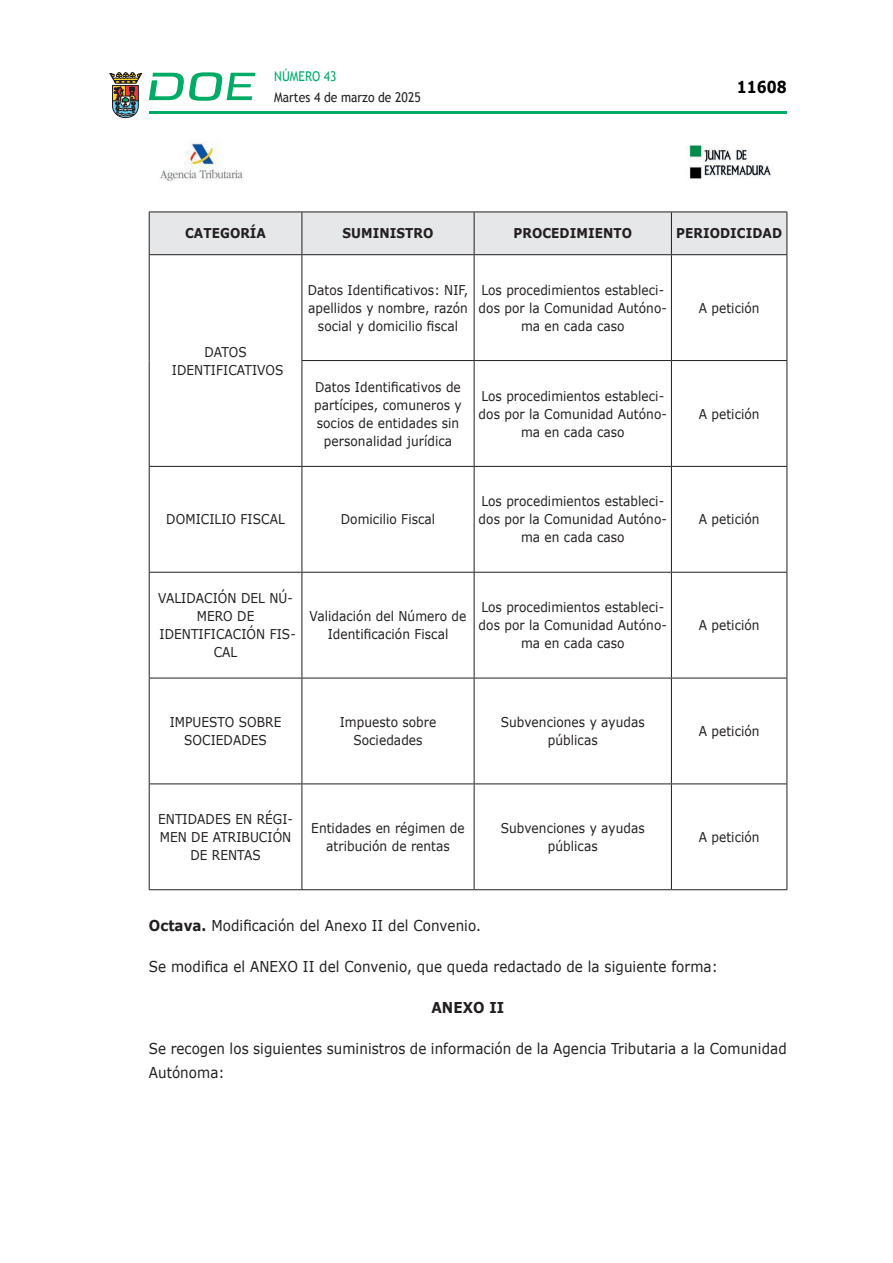
<style>
.page{position:relative;width:893px;height:1263px;background:#fff}
.page>*{position:absolute;margin:0;border:0;box-sizing:border-box;transform-origin:0 0}
.t1{font:700 16.5px "Verdana";color:#000;scale:.85 1}
.CUERPO_DE_TEXTO{font:15px/24px "Verdana";letter-spacing:.005em;color:#231f20;scale:.9 1}
.CUERPO_DE_TEXTO-2{font:700 15px "Verdana";letter-spacing:.005em;color:#231f20;scale:.9 1}
.CUERPO_DE_TEXTO_TABL{font:13.5px/18px "Verdana";letter-spacing:.005em;color:#231f20;text-align:center;scale:.9 1}
.TABLATITULO{font:700 13.5px "Verdana";letter-spacing:.005em;color:#231f20;scale:.9 1}
.t2{font:13.5px "Trebuchet MS";color:#231f20;scale:.9 1}
.t3{font:13.5px "Trebuchet MS";color:#00ab67;scale:.9 1}
.s1{font-weight:700}
</style>
<div class="page">
<hr style="left:149px;top:111px;width:638px;height:3px;background:#00ab66">
<svg style="left:109px;top:72px;width:33px;height:46px"></svg>
<svg style="left:149px;top:72px;width:106px;height:29px"></svg>
<div style="left:150px;top:213px;width:636px;height:41px;background:#e6e7e9"></div>
<hr style="left:149px;top:212px;width:153px;height:1px;background:#231f20">
<hr style="left:149px;top:212px;width:1px;height:42px;background:#231f20">
<hr style="left:302px;top:212px;width:172px;height:1px;background:#231f20">
<hr style="left:302px;top:212px;width:1px;height:42px;background:#231f20">
<hr style="left:474px;top:212px;width:197px;height:1px;background:#231f20">
<hr style="left:474px;top:212px;width:1px;height:42px;background:#231f20">
<hr style="left:671px;top:212px;width:116px;height:1px;background:#231f20">
<hr style="left:671px;top:212px;width:1px;height:42px;background:#231f20">
<hr style="left:786px;top:212px;width:1px;height:42px;background:#231f20">
<hr style="left:149px;top:254px;width:153px;height:1px;background:#231f20">
<hr style="left:302px;top:254px;width:172px;height:1px;background:#231f20">
<hr style="left:474px;top:254px;width:197px;height:1px;background:#231f20">
<hr style="left:474px;top:255px;width:1px;height:105px;background:#231f20">
<hr style="left:671px;top:254px;width:116px;height:1px;background:#231f20">
<hr style="left:671px;top:255px;width:1px;height:105px;background:#231f20">
<hr style="left:786px;top:255px;width:1px;height:105px;background:#231f20">
<hr style="left:302px;top:360px;width:172px;height:1px;background:#231f20">
<hr style="left:474px;top:360px;width:197px;height:1px;background:#231f20">
<hr style="left:474px;top:361px;width:1px;height:105px;background:#231f20">
<hr style="left:671px;top:360px;width:116px;height:1px;background:#231f20">
<hr style="left:671px;top:361px;width:1px;height:105px;background:#231f20">
<hr style="left:786px;top:361px;width:1px;height:105px;background:#231f20">
<hr style="left:149px;top:467px;width:1px;height:105px;background:#231f20">
<hr style="left:302px;top:466px;width:172px;height:1px;background:#231f20">
<hr style="left:302px;top:467px;width:1px;height:105px;background:#231f20">
<hr style="left:474px;top:466px;width:197px;height:1px;background:#231f20">
<hr style="left:474px;top:467px;width:1px;height:105px;background:#231f20">
<hr style="left:671px;top:466px;width:116px;height:1px;background:#231f20">
<hr style="left:671px;top:467px;width:1px;height:105px;background:#231f20">
<hr style="left:786px;top:467px;width:1px;height:105px;background:#231f20">
<hr style="left:149px;top:572px;width:153px;height:1px;background:#231f20">
<hr style="left:149px;top:573px;width:1px;height:105px;background:#231f20">
<hr style="left:302px;top:572px;width:172px;height:1px;background:#231f20">
<hr style="left:302px;top:573px;width:1px;height:105px;background:#231f20">
<hr style="left:474px;top:572px;width:197px;height:1px;background:#231f20">
<hr style="left:474px;top:573px;width:1px;height:105px;background:#231f20">
<hr style="left:671px;top:572px;width:116px;height:1px;background:#231f20">
<hr style="left:671px;top:573px;width:1px;height:105px;background:#231f20">
<hr style="left:786px;top:573px;width:1px;height:105px;background:#231f20">
<hr style="left:149px;top:678px;width:153px;height:1px;background:#231f20">
<hr style="left:149px;top:678px;width:1px;height:105px;background:#231f20">
<hr style="left:302px;top:678px;width:172px;height:1px;background:#231f20">
<hr style="left:302px;top:678px;width:1px;height:105px;background:#231f20">
<hr style="left:474px;top:678px;width:197px;height:1px;background:#231f20">
<hr style="left:474px;top:678px;width:1px;height:105px;background:#231f20">
<hr style="left:671px;top:678px;width:116px;height:1px;background:#231f20">
<hr style="left:671px;top:678px;width:1px;height:105px;background:#231f20">
<hr style="left:786px;top:678px;width:1px;height:105px;background:#231f20">
<hr style="left:149px;top:783px;width:153px;height:1px;background:#231f20">
<hr style="left:149px;top:784px;width:1px;height:105px;background:#231f20">
<hr style="left:302px;top:783px;width:172px;height:1px;background:#231f20">
<hr style="left:302px;top:784px;width:1px;height:105px;background:#231f20">
<hr style="left:474px;top:783px;width:197px;height:1px;background:#231f20">
<hr style="left:474px;top:784px;width:1px;height:105px;background:#231f20">
<hr style="left:671px;top:783px;width:116px;height:1px;background:#231f20">
<hr style="left:671px;top:784px;width:1px;height:105px;background:#231f20">
<hr style="left:786px;top:784px;width:1px;height:105px;background:#231f20">
<hr style="left:149px;top:889px;width:153px;height:1px;background:#231f20">
<hr style="left:302px;top:889px;width:172px;height:1px;background:#231f20">
<hr style="left:474px;top:889px;width:197px;height:1px;background:#231f20">
<hr style="left:671px;top:889px;width:116px;height:1px;background:#231f20">
<hr style="left:149px;top:255px;width:1px;height:106px;background:#231f20">
<hr style="left:302px;top:255px;width:1px;height:105px;background:#231f20">
<hr style="left:149px;top:361px;width:1px;height:105px;background:#231f20">
<hr style="left:302px;top:361px;width:1px;height:105px;background:#231f20">
<hr style="left:149px;top:466px;width:153px;height:1px;background:#231f20">
<img style="left:160px;top:141px;width:612px;height:40px">
<p class="t3" style="left:274px;top:68px;width:71px">NÚMERO 43</p>
<p class="t2" style="left:274px;top:89px;width:164px">Martes 4 de marzo de 2025</p>
<p class="t1" style="left:737px;top:76px;width:60px">11608</p>
<p class="TABLATITULO" style="left:185px;top:225px;width:92px">CATEGORÍA</p>
<p class="TABLATITULO" style="left:343px;top:225px;width:102px">SUMINISTRO</p>
<p class="TABLATITULO" style="left:513px;top:225px;width:133px">PROCEDIMIENTO</p>
<p class="TABLATITULO" style="left:676px;top:225px;width:119px">PERIODICIDAD</p>
<p class="CUERPO_DE_TEXTO_TABL" style="left:172px;top:343px;width:126px">DATOS<br>IDENTIFICATIVOS</p>
<p class="CUERPO_DE_TEXTO_TABL" style="left:308px;top:281px;width:180px">Datos Identificativos: NIF, apellidos y nombre, razón social y domicilio fiscal</p>
<p class="CUERPO_DE_TEXTO_TABL" style="left:479px;top:281px;width:211px">Los procedimientos estableci&shy;dos por la Comunidad Autóno&shy;ma en cada caso</p>
<p class="CUERPO_DE_TEXTO_TABL" style="left:314px;top:378px;width:165px">Datos Identificativos de partícipes, comuneros y socios de entidades sin personalidad jurídica</p>
<p class="CUERPO_DE_TEXTO_TABL" style="left:479px;top:387px;width:211px">Los procedimientos estableci&shy;dos por la Comunidad Autóno&shy;ma en cada caso</p>
<p class="CUERPO_DE_TEXTO_TABL" style="left:166px;top:511px;width:133px">DOMICILIO FISCAL</p>
<p class="CUERPO_DE_TEXTO_TABL" style="left:341px;top:511px;width:106px">Domicilio Fiscal</p>
<p class="CUERPO_DE_TEXTO_TABL" style="left:479px;top:493px;width:211px">Los procedimientos estableci&shy;dos por la Comunidad Autóno&shy;ma en cada caso</p>
<p class="CUERPO_DE_TEXTO_TABL" style="left:158px;top:590px;width:155px">VALIDACIÓN DEL NÚ-<br>MERO DE<br>IDENTIFICACIÓN FIS-<br>CAL</p>
<p class="CUERPO_DE_TEXTO_TABL" style="left:310px;top:608px;width:176px">Validación del Número de<br>Identificación Fiscal</p>
<p class="CUERPO_DE_TEXTO_TABL" style="left:479px;top:599px;width:211px">Los procedimientos estableci&shy;dos por la Comunidad Autóno&shy;ma en cada caso</p>
<p class="CUERPO_DE_TEXTO_TABL" style="left:699px;top:299px;width:69px">A petición</p>
<p class="CUERPO_DE_TEXTO_TABL" style="left:699px;top:405px;width:69px">A petición</p>
<p class="CUERPO_DE_TEXTO_TABL" style="left:699px;top:511px;width:69px">A petición</p>
<p class="CUERPO_DE_TEXTO_TABL" style="left:699px;top:617px;width:69px">A petición</p>
<p class="CUERPO_DE_TEXTO_TABL" style="left:170px;top:713px;width:126px">IMPUESTO SOBRE<br>SOCIEDADES</p>
<p class="CUERPO_DE_TEXTO_TABL" style="left:340px;top:713px;width:109px">Impuesto sobre<br>Sociedades</p>
<p class="CUERPO_DE_TEXTO_TABL" style="left:501px;top:713px;width:162px">Subvenciones y ayudas públicas</p>
<p class="CUERPO_DE_TEXTO_TABL" style="left:699px;top:722px;width:69px">A petición</p>
<p class="CUERPO_DE_TEXTO_TABL" style="left:158px;top:810px;width:151px">ENTIDADES EN RÉGI-<br>MEN DE ATRIBUCIÓN<br>DE RENTAS</p>
<p class="CUERPO_DE_TEXTO_TABL" style="left:311px;top:819px;width:172px">Entidades en régimen de atribución de rentas</p>
<p class="CUERPO_DE_TEXTO_TABL" style="left:501px;top:819px;width:162px">Subvenciones y ayudas públicas</p>
<p class="CUERPO_DE_TEXTO_TABL" style="left:699px;top:828px;width:69px">A petición</p>
<p class="CUERPO_DE_TEXTO" style="left:149px;top:914px;width:371px"><span class="s1">Octava.</span> Modificación del Anexo II del Convenio.</p>
<p class="CUERPO_DE_TEXTO" style="left:149px;top:955px;width:634px">Se modifica el ANEXO II del Convenio, que queda redactado de la siguiente forma:</p>
<p class="CUERPO_DE_TEXTO-2" style="left:431px;top:998px;width:82px">ANEXO II</p>
<p class="CUERPO_DE_TEXTO" style="left:149px;top:1037px;width:710px">Se recogen los siguientes suministros de información de la Agencia Tributaria a la Comunidad<br>Autónoma:</p>
</div>
